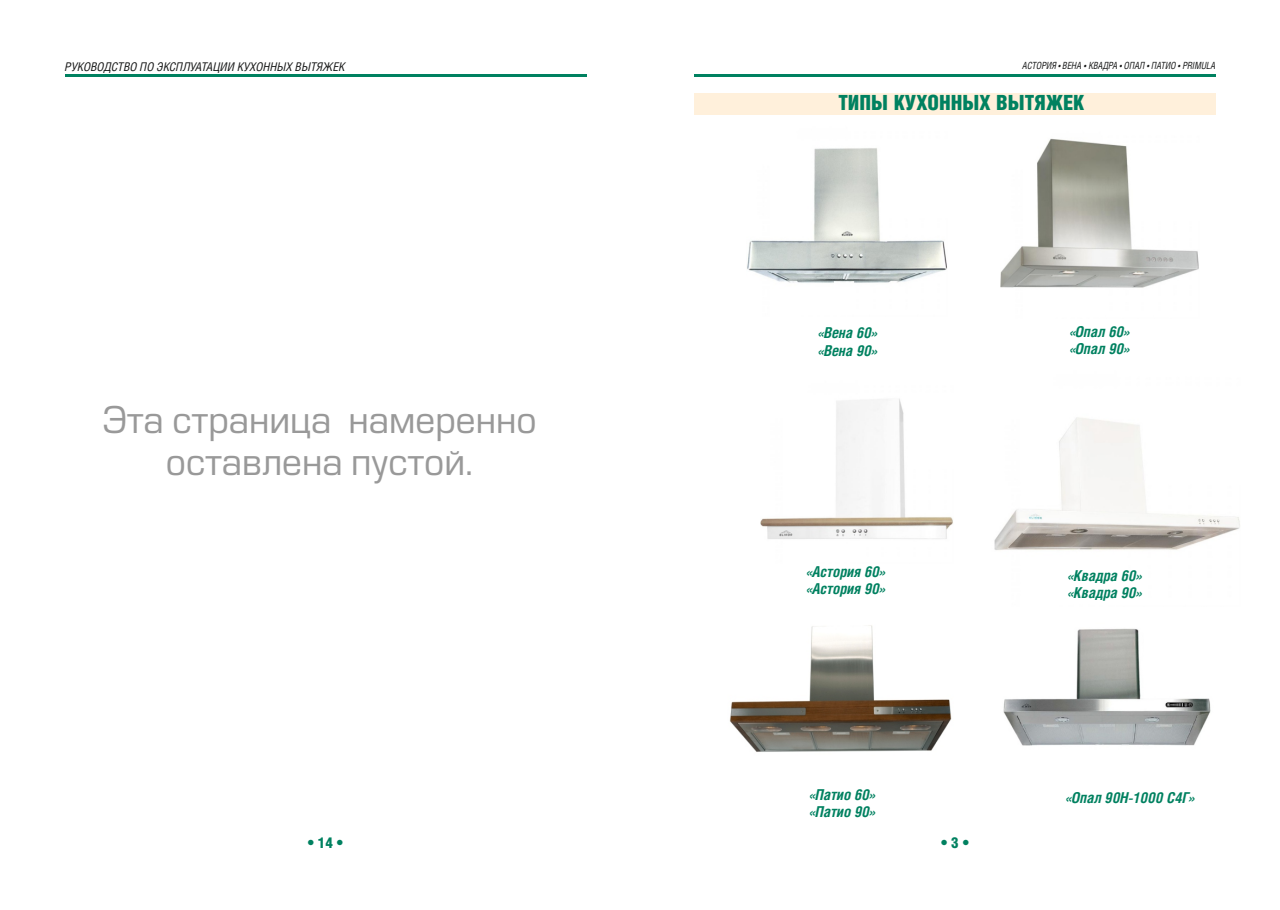
<style>
.page{position:relative;width:1280px;height:910px;background:#fff}
.page>*{position:absolute;margin:0;border:0;box-sizing:border-box;transform-origin:0 0}
.t1{font:36px/42.6px "Europe C";color:#999;text-align:center}
.t2{font:21px "Helios Cond Black C";color:#008160}
.t3{font:italic 700 15px/17.1px "Helios Cond C";color:#008160}
.t4{font:15px "Helios Cond Black C";color:#008160}
.t5{font:italic 12px "Helios Cond C";color:#151616}
.t6{font:italic 9.9px "Helios Cond C";color:#151616;scale:.9 1}
</style>
<div class="page">
<hr style="left:65px;top:74px;width:521px;height:3px;background:#008160">
<hr style="left:694px;top:74px;width:522px;height:3px;background:#008160">
<div style="left:694px;top:93px;width:522px;height:22px;background:#fff0db"></div>
<img style="left:994px;top:417px;width:246px;height:133px">
<img style="left:1001px;top:138px;width:198px;height:150px">
<img style="left:747px;top:148px;width:200px;height:135px">
<img style="left:729px;top:625px;width:223px;height:127px">
<img style="left:1003px;top:628px;width:208px;height:118px">
<img style="left:761px;top:399px;width:192px;height:140px">
<p class="t5" style="left:65px;top:61px;width:282px">РУКОВОДСТВО ПО ЭКСПЛУАТАЦИИ КУХОННЫХ ВЫТЯЖЕК</p>
<p class="t6" style="left:1022px;top:62px;width:216px">АСТОРИЯ • ВЕНА • КВАДРА • ОПАЛ • ПАТИО • PRIMULA</p>
<h2 class="t2" style="left:838px;top:93px;width:247px">ТИПЫ КУХОННЫХ ВЫТЯЖЕК</h2>
<h1 class="t1" style="left:103px;top:402px;width:435px">Эта страница намеренно оставлена пустой.</h1>
<p class="t3" style="left:818px;top:325px;width:60px">«Вена 60» «Вена 90»</p>
<p class="t3" style="left:807px;top:564px;width:80px">«Астория 60» «Астория 90»</p>
<p class="t3" style="left:810px;top:787px;width:67px">«Патио 60» «Патио 90»</p>
<p class="t4" style="left:308px;top:835px;width:37px">• 14 •</p>
<p class="t4" style="left:941px;top:835px;width:29px">• 3 •</p>
<p class="t3" style="left:1070px;top:324px;width:61px">«Опал 60» «Опал 90»</p>
<p class="t3" style="left:1068px;top:567px;width:75px">«Квадра 60» «Квадра 90»</p>
<p class="t3" style="left:1066px;top:790px;width:130px">«Опал 90Н-1000 С4Г»</p>
</div>
